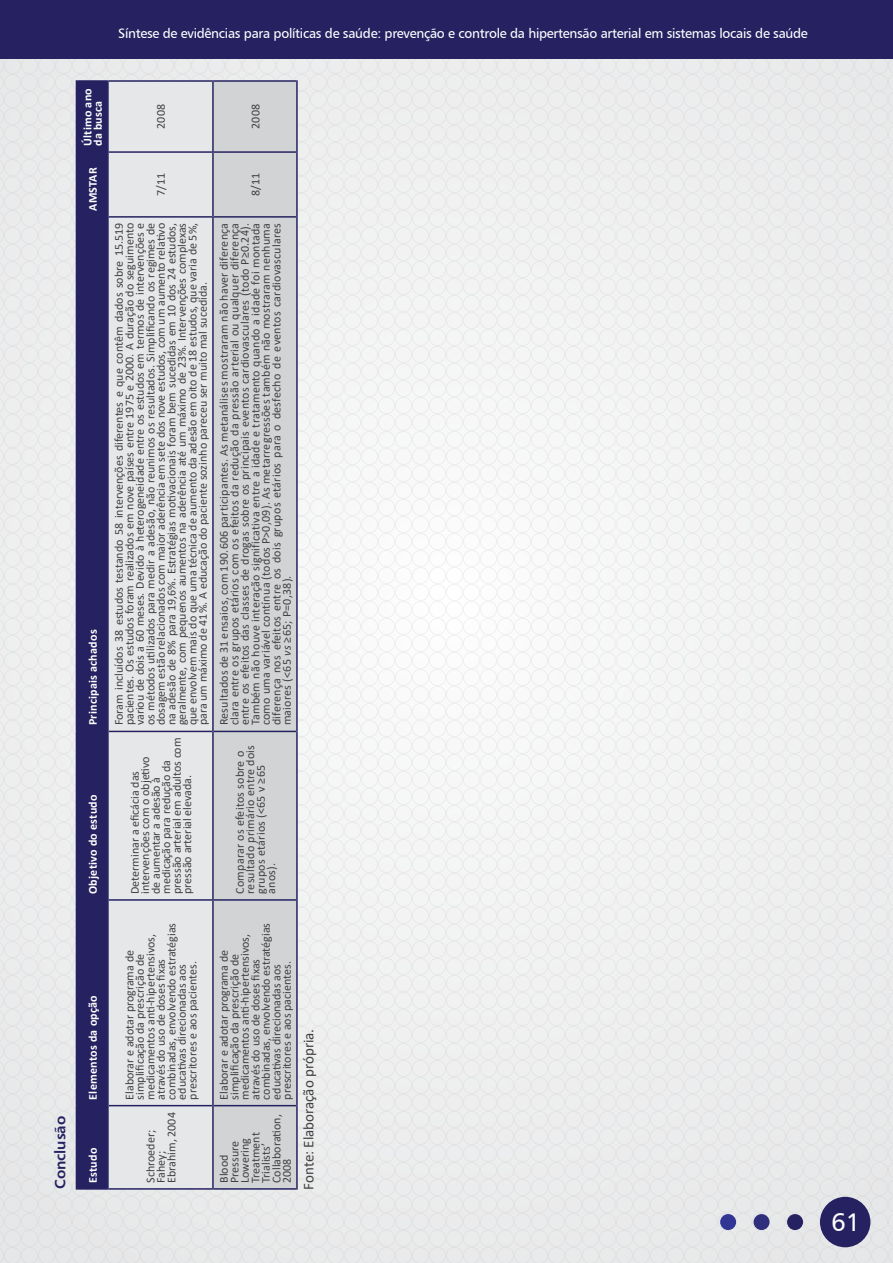
<style>
.page{position:relative;width:893px;height:1263px;background:#edeeee}
.page>*{position:absolute;margin:0;border:0;box-sizing:border-box;transform-origin:0 0}
.t1{font:25.5px "Humanist 777 BT Roman B";color:#fff}
.t2{font:15px "Calibri";color:#414042}
.t3{font:15px "Humanist 777 BT Bold B";letter-spacing:-.01em;color:#262262}
.t4{font:13.5px "Humanist 777 BT Roman B";letter-spacing:-.02em;color:#fff}
.t5{font:12px/10.5px "Calibri";color:#414042}
.t6{font:700 12px/10.5px "Calibri";letter-spacing:.02em;color:#fff}
.t7{font:12px/10.5px "Calibri";letter-spacing:.02em;color:#414042}
.s1{font-style:italic}
</style>
<div class="page">
<hr style="left:0;top:0;width:1px;height:1263px;background:#bfbfbf">
<div style="left:0;top:0;width:893px;height:59px;background:#262262"></div>
<div style="left:820px;top:1197px;width:50px;height:50px;background:#262262;border-radius:50%"></div>
<div style="left:787px;top:1214px;width:16px;height:16px;background:#262262;border-radius:50%"></div>
<div style="left:754px;top:1214px;width:15px;height:16px;background:#2f2f7d;border-radius:50%"></div>
<div style="left:720px;top:1214px;width:16px;height:16px;background:#313594;border-radius:50%"></div>
<div style="left:77px;top:82px;width:30px;height:1106px;background:#262262"></div>
<div style="left:214px;top:82px;width:82px;height:1106px;background:#d1d3d4"></div>
<hr style="left:76px;top:1106px;width:1px;height:84px;background:#262262">
<hr style="left:77px;top:1188px;width:30px;height:2px;background:#262262">
<hr style="left:76px;top:900px;width:1px;height:206px;background:#262262">
<hr style="left:77px;top:1105px;width:30px;height:1px;background:#262262">
<hr style="left:76px;top:731px;width:1px;height:169px;background:#262262">
<hr style="left:77px;top:899px;width:30px;height:2px;background:#262262">
<hr style="left:76px;top:217px;width:1px;height:514px;background:#262262">
<hr style="left:77px;top:731px;width:30px;height:1px;background:#262262">
<hr style="left:76px;top:152px;width:1px;height:65px;background:#262262">
<hr style="left:77px;top:216px;width:30px;height:2px;background:#262262">
<hr style="left:76px;top:80px;width:1px;height:72px;background:#262262">
<hr style="left:77px;top:151px;width:30px;height:2px;background:#262262">
<hr style="left:77px;top:80px;width:30px;height:2px;background:#262262">
<hr style="left:107px;top:1106px;width:2px;height:84px;background:#262262">
<hr style="left:109px;top:1188px;width:103px;height:2px;background:#262262">
<hr style="left:107px;top:900px;width:2px;height:206px;background:#262262">
<hr style="left:109px;top:1105px;width:103px;height:1px;background:#262262">
<hr style="left:107px;top:731px;width:2px;height:169px;background:#262262">
<hr style="left:109px;top:899px;width:103px;height:2px;background:#262262">
<hr style="left:107px;top:217px;width:2px;height:514px;background:#262262">
<hr style="left:109px;top:731px;width:103px;height:1px;background:#262262">
<hr style="left:107px;top:152px;width:2px;height:65px;background:#262262">
<hr style="left:109px;top:216px;width:103px;height:2px;background:#262262">
<hr style="left:107px;top:80px;width:2px;height:72px;background:#262262">
<hr style="left:109px;top:151px;width:103px;height:2px;background:#262262">
<hr style="left:109px;top:80px;width:103px;height:2px;background:#262262">
<hr style="left:212px;top:1106px;width:2px;height:84px;background:#262262">
<hr style="left:214px;top:1188px;width:82px;height:2px;background:#262262">
<hr style="left:212px;top:900px;width:2px;height:206px;background:#262262">
<hr style="left:214px;top:1105px;width:82px;height:1px;background:#262262">
<hr style="left:212px;top:731px;width:2px;height:169px;background:#262262">
<hr style="left:214px;top:899px;width:82px;height:2px;background:#262262">
<hr style="left:212px;top:217px;width:2px;height:514px;background:#262262">
<hr style="left:214px;top:731px;width:82px;height:1px;background:#262262">
<hr style="left:212px;top:152px;width:2px;height:65px;background:#262262">
<hr style="left:214px;top:216px;width:82px;height:2px;background:#262262">
<hr style="left:212px;top:80px;width:2px;height:72px;background:#262262">
<hr style="left:214px;top:151px;width:82px;height:2px;background:#262262">
<hr style="left:214px;top:80px;width:82px;height:2px;background:#262262">
<hr style="left:296px;top:1106px;width:2px;height:84px;background:#262262">
<hr style="left:296px;top:900px;width:2px;height:206px;background:#262262">
<hr style="left:296px;top:731px;width:2px;height:169px;background:#262262">
<hr style="left:296px;top:217px;width:2px;height:514px;background:#262262">
<hr style="left:296px;top:152px;width:2px;height:65px;background:#262262">
<hr style="left:296px;top:80px;width:2px;height:72px;background:#262262">
<p class="t4" style="left:118px;top:25px;width:691px">Síntese de evidências para políticas de saúde: prevenção e controle da hipertensão arterial em sistemas locais de saúde</p>
<p class="t3" style="left:51px;top:1188px;width:74px;rotate:-90deg">Conclusão</p>
<p class="t6" style="left:82px;top:146px;width:59px;rotate:-90deg">Último ano da busca</p>
<p class="t6" style="left:87px;top:211px;width:45px;rotate:-90deg">AMSTAR</p>
<p class="t6" style="left:87px;top:725px;width:97px;rotate:-90deg">Principais achados</p>
<p class="t6" style="left:87px;top:894px;width:101px;rotate:-90deg">Objetivo do estudo</p>
<p class="t6" style="left:87px;top:1100px;width:106px;rotate:-90deg">Elementos da opção</p>
<p class="t6" style="left:87px;top:1183px;width:37px;rotate:-90deg">Estudo</p>
<p class="t5" style="left:155px;top:129px;width:27px;rotate:-90deg">2008</p>
<p class="t5" style="left:250px;top:129px;width:27px;rotate:-90deg">2008</p>
<p class="t5" style="left:155px;top:196px;width:24px;rotate:-90deg">7/11</p>
<p class="t5" style="left:250px;top:196px;width:25px;rotate:-90deg">8/11</p>
<p class="t5" style="left:113px;top:725px;width:504px;text-align:justify;rotate:-90deg">Foram incluídos 38 estudos testando 58 intervenções diferentes e que contêm dados sobre 15.519 pacientes. Os estudos foram realizados em nove países entre 1975 e 2000. A duração do seguimento variou de dois a 60 meses. Devido à heterogeneidade entre os estudos em termos de intervenções e os métodos utilizados para medir a adesão, não reunimos os resultados. Simplificando os regimes de dosagem estão relacionados com maior aderência em sete dos nove estudos, com um aumento relativo na adesão de 8% para 19,6%. Estratégias motivacionais foram bem sucedidas em 10 dos 24 estudos, geralmente, com pequenos aumentos na aderência até um máximo de 23%. Intervenções complexas que envolvem mais do que uma técnica de aumento da adesão em oito de 18 estudos, que varia de 5%, para um máximo de 41%. A educação do paciente sozinho pareceu ser muito mal sucedida.</p>
<p class="t5" style="left:129px;top:894px;width:158px;rotate:-90deg">Determinar a eficácia das intervenções com o objetivo<br>de aumentar a adesão à medicação para redução da pressão arterial em adultos com pressão arterial elevada.</p>
<p class="t5" style="left:218px;top:725px;width:504px;text-align:justify;rotate:-90deg">Resultados de 31 ensaios, com 190.606 participantes. As metanálises mostraram não haver diferença clara entre os grupos etários com os efeitos da redução da pressão arterial ou qualquer diferença entre os efeitos das classes de drogas sobre os principais eventos cardiovasculares (todo P≥0.24).<br>Também não houve interação significativa entre a idade e tratamento quando a idade foi montada como uma variável contínua (todos P&gt;0,09). As metarregressões também não mostraram nenhuma diferença nos efeitos entre os dois grupos etários para o desfecho de eventos cardiovasculares maiores (&lt;65 <span class="s1">vs</span> ≥65; P=0,38).</p>
<p class="t7" style="left:234px;top:894px;width:150px;rotate:-90deg">Comparar os efeitos sobre o resultado primário entre dois grupos etários (&lt;65 v ≥65 anos).</p>
<p class="t5" style="left:124px;top:1100px;width:178px;rotate:-90deg">Elaborar e adotar programa de simplificação da prescrição de medicamentos anti-hipertensivos, através do uso de doses fixas combinadas, envolvendo estratégias educativas direcionadas aos prescritores e aos pacientes.</p>
<p class="t5" style="left:145px;top:1183px;width:72px;rotate:-90deg">Schroeder;<br>Fahey;<br>Ebrahim, 2004</p>
<p class="t5" style="left:218px;top:1100px;width:178px;rotate:-90deg">Elaborar e adotar programa de simplificação da prescrição de medicamentos anti-hipertensivos, através do uso de doses fixas combinadas, envolvendo estratégias educativas direcionadas aos prescritores e aos pacientes.</p>
<p class="t5" style="left:218px;top:1183px;width:70px;rotate:-90deg">Blood<br>Pressure<br>Lowering<br>Treatment<br>Trialists’<br>Collaboration,<br>2008</p>
<p class="t2" style="left:298px;top:1190px;width:162px;rotate:-90deg">Fonte: Elaboração própria.</p>
<h1 class="t1" style="left:831px;top:1206px;width:31px">61</h1>
</div>
